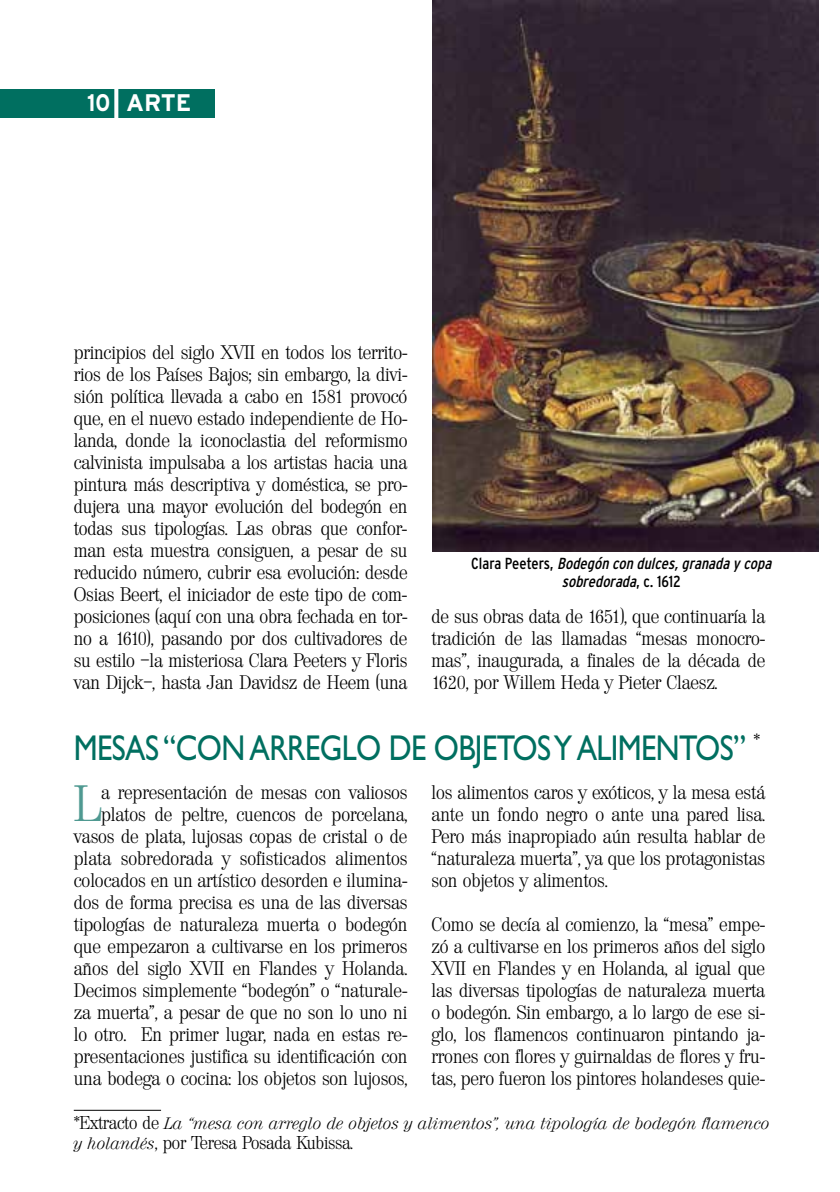
<style>
.page{position:relative;width:840px;height:1192px;background:#fff}
.page>*{position:absolute;margin:0;border:0;box-sizing:border-box;transform-origin:0 0}
.t1{font:300 49.6px "Valencia";color:#4f9991}
.t2{font:36px "Gill Sans";letter-spacing:-.02em;color:#006f60;scale:.85 1}
.t3{font:700 24px "Interstate";color:#fff;scale:.9 1}
.t4{font:300 19px/22px "Valencia";letter-spacing:-.005em;color:#000;text-align:justify}
.t5{font:300 18px "Valencia";letter-spacing:-.015em;color:#000}
.t6{font:italic 300 16px "Valencia";color:#000}
.t7{font:italic condensed 16px/18px "Interstate";color:#000;text-align:center}
.s1{font-style:normal}
.s2{font-style:normal;font-size:18px}
.s3{font-style:italic;font-size:16px}
</style>
<div class="page">
<div style="left:0;top:89px;width:214px;height:28px;background:#006f60"></div>
<svg style="left:114px;top:89px;width:4px;height:29px"></svg>
<img style="left:432px;top:1px;width:385px;height:550px">
<hr style="left:74px;top:1110px;width:87px;height:1px;background:#000">
<p class="t3" style="left:87px;top:94px;width:117px">10 ARTE</p>
<p class="t4" style="left:74px;top:343px;width:335px">principios del siglo XVII en todos los territo&shy;rios de los Países Bajos; sin embargo, la divi&shy;sión política llevada a cabo en 1581 provocó que, en el nuevo estado independiente de Ho&shy;landa, donde la iconoclastia del reformismo calvinista impulsaba a los artistas hacia una pintura más descriptiva y doméstica, se pro&shy;dujera una mayor evolución del bodegón en todas sus tipologías. Las obras que confor&shy;man esta muestra consiguen, a pesar de su reducido número, cubrir esa evolución: desde Osias Beert, el iniciador de este tipo de com&shy;posiciones (aquí con una obra fechada en tor&shy;no a 1610), pasando por dos cultivadores de su estilo –la misteriosa Clara Peeters y Floris van Dijck–, hasta Jan Davidsz de Heem (una</p>
<p class="t7" style="left:471px;top:556px;width:304px"><span class="s1">C l a r a P e e t e r s ,</span> Bodegón con dulces,granada y copa sobredorada<span class="s1">, c . 1 6 1 2</span></p>
<p class="t4" style="left:431px;top:607px;width:335px">de sus obras data de 1651), que continuaría la tradición de las llamadas “mesas monocro&shy;mas”, inaugurada, a finales de la década de 1620, por Willem Heda y Pieter Claesz.</p>
<h2 class="t2" style="left:74px;top:736px;width:808px">MESAS “CON ARREGLO DE OBJETOS Y ALIMENTOS” <sup>*</sup></h2>
<p class="t4" style="left:74px;top:783px;width:335px;text-align:right">a representación de mesas con valiosos platos de peltre, cuencos de porcelana, vasos de plata, lujosas copas de cristal o de plata sobredorada y sofisticados alimentos colocados en un artístico desorden e ilumina&shy;dos de forma precisa es una de las diversas tipologías de naturaleza muerta o bodegón que empezaron a cultivarse en los primeros años del siglo XVII en Flandes y Holanda.<br>Decimos simplemente “bodegón” o “naturale&shy;za muerta”, a pesar de que no son lo uno ni lo otro. En primer lugar, nada en estas re&shy;presentaciones justifica su identificación con una bodega o cocina: los objetos son lujosos,</p>
<p class="t4" style="left:431px;top:783px;width:335px">los alimentos caros y exóticos, y la mesa está ante un fondo negro o ante una pared lisa.<br>Pero más inapropiado aún resulta hablar de “naturaleza muerta”, ya que los protagonistas son objetos y alimentos.</p>
<h1 class="t1" style="left:74px;top:784px;width:29px">L</h1>
<p class="t4" style="left:431px;top:915px;width:335px">Como se decía al comienzo, la “mesa” empe&shy;zó a cultivarse en los primeros años del siglo XVII en Flandes y en Holanda, al igual que las diversas tipologías de naturaleza muerta o bodegón. Sin embargo, a lo largo de ese si&shy;glo, los flamencos continuaron pintando ja&shy;rrones con flores y guirnaldas de flores y fru&shy;tas, pero fueron los pintores holandeses quie-</p>
<p class="t6" style="left:74px;top:1117px;width:697px"><span class="s2">*Extracto de</span> La “mesa con arreglo de objetos y alimentos”, una tipología de bodegón flamenco</p>
<p class="t5" style="left:74px;top:1136px;width:281px"><span class="s3">y holandés</span>, por Teresa Posada Kubissa.</p>
</div>
